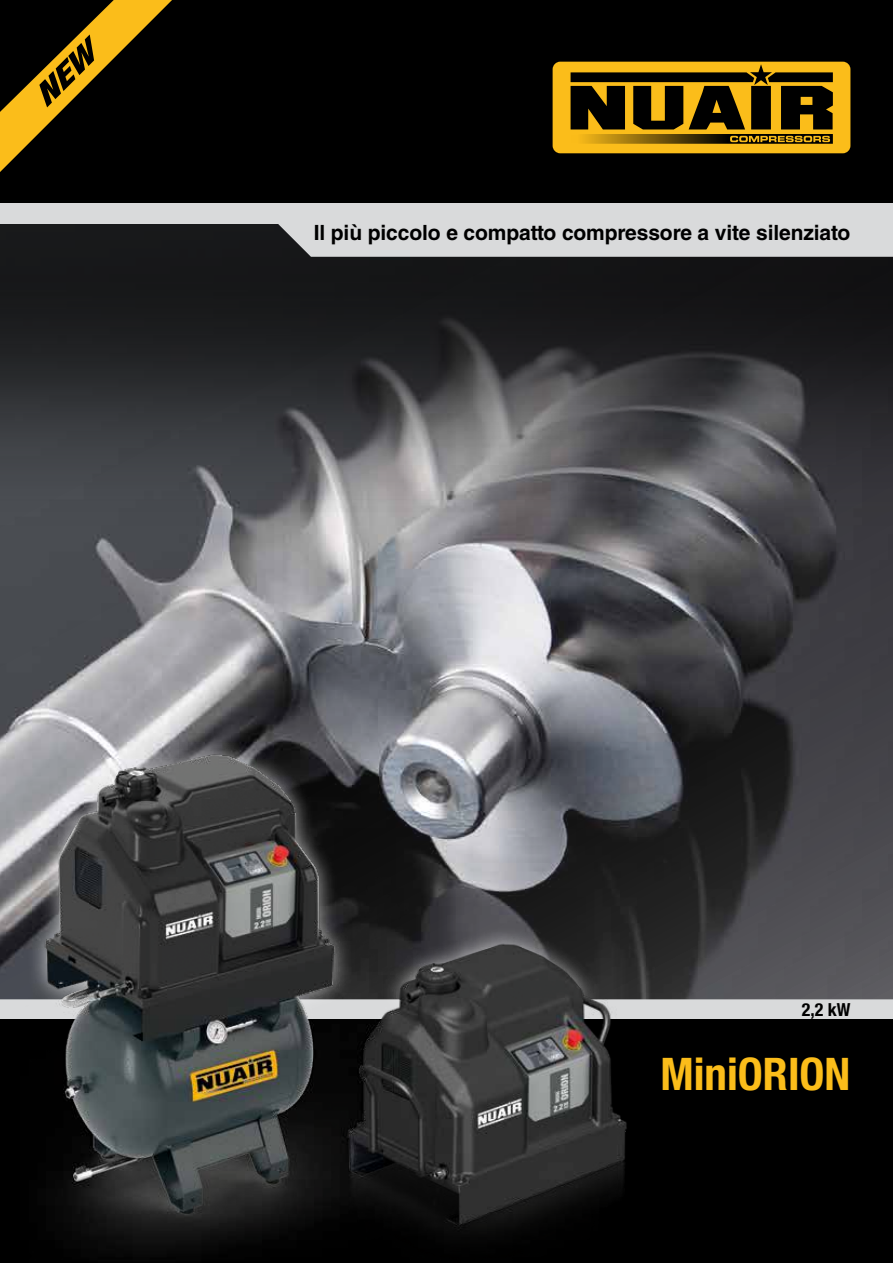
<style>
.page{position:relative;width:893px;height:1263px;background:#fff}
.page>*{position:absolute;margin:0;border:0;box-sizing:border-box;transform-origin:0 0}
.t1{font:700 condensed 45px "Helvetica Neue LT Std";color:#fbbd1a}
.t2{font:700 21px "Helvetica LT Std";letter-spacing:-.005em;color:#000}
.t3{font:700 condensed 18px "Helvetica Neue LT Std";color:#000}
</style>
<div class="page">
<div style="left:0;top:999px;width:893px;height:21px;background:#d9dadb"></div>
<div style="left:0;top:1020px;width:893px;height:243px;background:#000"></div>
<div style="left:0;top:223px;width:893px;height:776px;background:#000;opacity:.75"></div>
<div style="left:0;top:202px;width:893px;height:22px;background:#d9dadb"></div>
<div style="left:0;top:0;width:893px;height:203px;background:#000"></div>
<svg style="left:0;top:224px;width:893px;height:33px;background:#98999a"></svg>
<div style="left:553px;top:62px;width:297px;height:91px;background:#fbbd1a;border-radius:8px"></div>
<svg style="left:571px;top:64px;width:262px;height:80px"></svg>
<img style="left:21px;top:722px;width:691px;height:529px">
<svg style="left:0;top:0;width:172px;height:172px"></svg>
<p class="t2" style="left:314px;top:219px;width:538px">Il più piccolo e compatto compressore a vite silenziato</p>
<p class="t3" style="left:802px;top:999px;width:50px">2,2 kW</p>
<h1 class="t1" style="left:660px;top:1046px;width:191px">MiniORION</h1>
</div>
